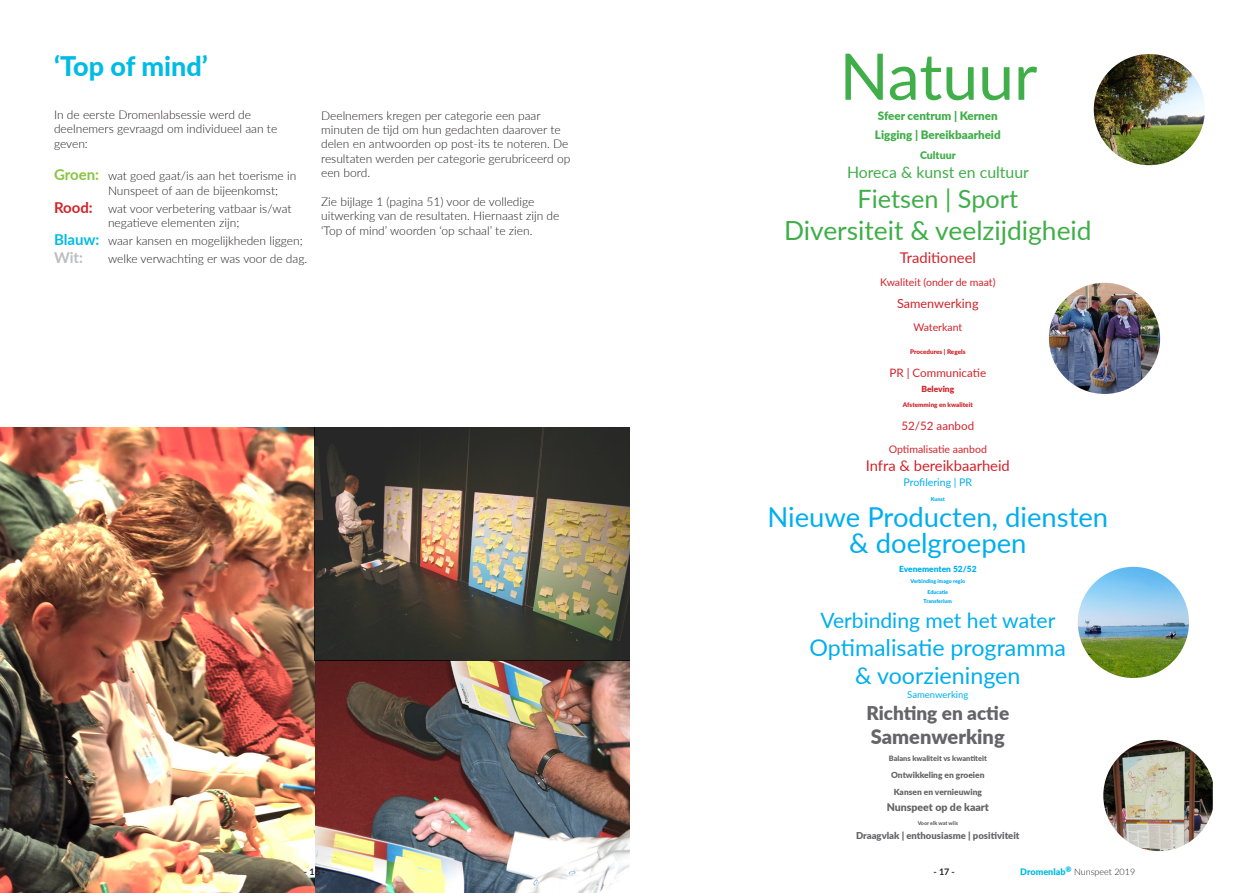
<style>
.page{position:relative;width:1259px;height:893px;background:#fff}
.page>*{position:absolute;margin:0;border:0;box-sizing:border-box;transform-origin:0 0}
.t1{font:64.35px "Lato";color:#40ae49}
.t2{font:27.45px "Lato";color:#00aeef}
.t3{font:800 27px "Lato";color:#00bce4}
.t4{font:26.4px "Lato";color:#40ae49}
.t5{font:25.35px "Lato";color:#40ae49}
.t6{font:23.25px "Lato";color:#00aeef}
.t7{font:21.15px "Lato";color:#00aeef}
.t8{font:900 20.1px "Lato";color:#656568}
.t9{font:900 19.05px "Lato";color:#656568}
.t10{font:15.75px "Lato";color:#40ae49}
.t11{font:700 15px "Lato";color:#bcbdc0}
.t12{font:14.7px "Lato";color:#d1232a}
.t13{font:12.6px "Lato";color:#d1232a}
.t14{font:300 12px/14.4px "Lato";color:#231f20}
.t15{font:900 11.55px "Lato";color:#40ae49}
.t16{font:11.55px "Lato";color:#d1232a}
.t17{font:10.5px "Lato";color:#d1232a}
.t18{font:900 10.5px "Lato";color:#656568}
.t19{font:10.5px "Lato";color:#00aeef}
.t20{font:900 10.5px "Lato";color:#40ae49}
.t21{font:900 9.45px "Lato";color:#656568}
.t22{font:9.45px "Lato";color:#00aeef}
.t23{font:300 9px "Lato";color:#231f20}
.t24{font:700 9px "Lato";color:#231f20}
.t25{font:900 8.4px "Lato";color:#656568}
.t26{font:900 8.4px "Lato";color:#00aeef}
.t27{font:900 8.4px "Lato";color:#d1232a}
.t28{font:900 7.35px "Lato";color:#656568}
.t29{font:900 6.3px "Lato";color:#d1232a}
.t30{font:900 5.25px "Lato";color:#00aeef}
.t31{font:900 5.25px "Lato";color:#656568}
.s1{font-weight:700;font-size:15px;color:#88c540}
.s2{font-weight:700;font-size:15px;color:#d1232a}
.s3{font-weight:700;font-size:15px;color:#00bce4}
.s4{font-weight:900;color:#00bce4}
</style>
<div class="page">
<img style="left:0;top:427px;width:629px;height:466px">
<img style="left:1093px;top:54px;width:112px;height:111px;border-radius:56px">
<img style="left:1049px;top:283px;width:111px;height:111px;border-radius:56px">
<img style="left:1077px;top:567px;width:112px;height:111px;border-radius:56px">
<img style="left:1103px;top:740px;width:109px;height:111px">
<p class="t3" style="left:54px;top:46px;width:155px">‘Top of mind’</p>
<p class="t14" style="left:54px;top:107px;width:225px">In de eerste Dromenlabsessie werd de deelnemers gevraagd om individueel aan te geven:</p>
<p class="t14" style="left:108px;top:168px;width:190px;text-indent:-54px"><span class="s1">Groen:</span> wat goed gaat/is aan het toerisme in<br>Nunspeet of aan de bijeenkomst;</p>
<p class="t14" style="left:54px;top:201px;width:239px;text-align:center"><span class="s2">Rood:</span> wat voor verbetering vatbaar is/wat negatieve elementen zijn;</p>
<p class="t14" style="left:54px;top:233px;width:250px"><span class="s3">Blauw:</span> waar kansen en mogelijkheden liggen;</p>
<p class="t11" style="left:54px;top:246px;width:30px">Wit:</p>
<p class="t14" style="left:108px;top:251px;width:201px">welke verwachting er was voor de dag.</p>
<p class="t14" style="left:321px;top:108px;width:251px">Deelnemers kregen per categorie een paar minuten de tijd om hun gedachten daarover te delen en antwoorden op post-its te noteren. De resultaten werden per categorie gerubriceerd op een bord.</p>
<p class="t14" style="left:321px;top:194px;width:240px">Zie bijlage 1 (pagina 51) voor de volledige uitwerking van de resultaten. Hiernaast zijn de ‘Top of mind’ woorden ‘op schaal’ te zien.</p>
<p class="t1" style="left:839px;top:30px;width:199px">Natuur</p>
<p class="t15" style="left:878px;top:107px;width:121px">Sfeer centrum | Kernen</p>
<p class="t15" style="left:875px;top:126px;width:127px">Ligging | Bereikbaarheid</p>
<p class="t20" style="left:920px;top:147px;width:37px">Cultuur</p>
<p class="t10" style="left:847px;top:161px;width:183px">Horeca &amp; kunst en cultuur</p>
<p class="t5" style="left:857px;top:181px;width:162px">Fietsen | Sport</p>
<p class="t4" style="left:784px;top:212px;width:309px">Diversiteit &amp; veelzijdigheid</p>
<p class="t12" style="left:899px;top:247px;width:78px">Traditioneel</p>
<p class="t17" style="left:880px;top:274px;width:117px">Kwaliteit (onder de maat)</p>
<p class="t13" style="left:897px;top:295px;width:83px">Samenwerking</p>
<p class="t17" style="left:913px;top:320px;width:50px">Waterkant</p>
<p class="t29" style="left:910px;top:347px;width:57px">Procedures | Regels</p>
<p class="t16" style="left:889px;top:364px;width:98px">PR | Communicatie</p>
<p class="t27" style="left:921px;top:383px;width:34px">Beleving</p>
<p class="t29" style="left:903px;top:400px;width:71px">Afstemming en kwaliteit</p>
<p class="t16" style="left:901px;top:418px;width:74px">52/52 aanbod</p>
<p class="t17" style="left:888px;top:441px;width:100px">Optimalisatie aanbod</p>
<p class="t12" style="left:866px;top:455px;width:146px">Infra &amp; bereikbaarheid</p>
<p class="t19" style="left:903px;top:474px;width:70px">Profilering | PR</p>
<p class="t30" style="left:931px;top:495px;width:15px">Kunst</p>
<p class="t2" style="left:767px;top:497px;width:342px">Nieuwe Producten, diensten</p>
<p class="t2" style="left:849px;top:523px;width:179px">&amp; doelgroepen</p>
<p class="t26" style="left:899px;top:563px;width:79px">Evenementen 52/52</p>
<p class="t30" style="left:910px;top:577px;width:56px">Verbinding imago regio</p>
<p class="t30" style="left:927px;top:588px;width:22px">Educatie</p>
<p class="t30" style="left:923px;top:597px;width:30px">Transferium</p>
<p class="t7" style="left:820px;top:605px;width:236px">Verbinding met het water</p>
<p class="t6" style="left:809px;top:631px;width:258px">Optimalisatie programma</p>
<p class="t6" style="left:855px;top:659px;width:167px">&amp; voorzieningen</p>
<p class="t22" style="left:907px;top:687px;width:63px">Samenwerking</p>
<p class="t9" style="left:866px;top:699px;width:144px">Richting en actie</p>
<p class="t8" style="left:871px;top:722px;width:135px">Samenwerking</p>
<p class="t28" style="left:889px;top:753px;width:100px">Balans kwaliteit vs kwantiteit</p>
<p class="t25" style="left:891px;top:768px;width:95px">Ontwikkeling en groeien</p>
<p class="t25" style="left:893px;top:785px;width:90px">Kansen en vernieuwing</p>
<p class="t18" style="left:886px;top:799px;width:104px">Nunspeet op de kaart</p>
<p class="t31" style="left:917px;top:819px;width:42px">Voor elk wat wils</p>
<p class="t21" style="left:856px;top:828px;width:165px">Draagvlak | enthousiasme | positiviteit</p>
<p class="t24" style="left:304px;top:865px;width:23px">- 16 -</p>
<p class="t24" style="left:933px;top:865px;width:23px">- 17 -</p>
<p class="t23" style="left:1020px;top:866px;width:116px"><span class="s4">Dromenlab</span><sup>®</sup> Nunspeet 2019</p>
</div>
